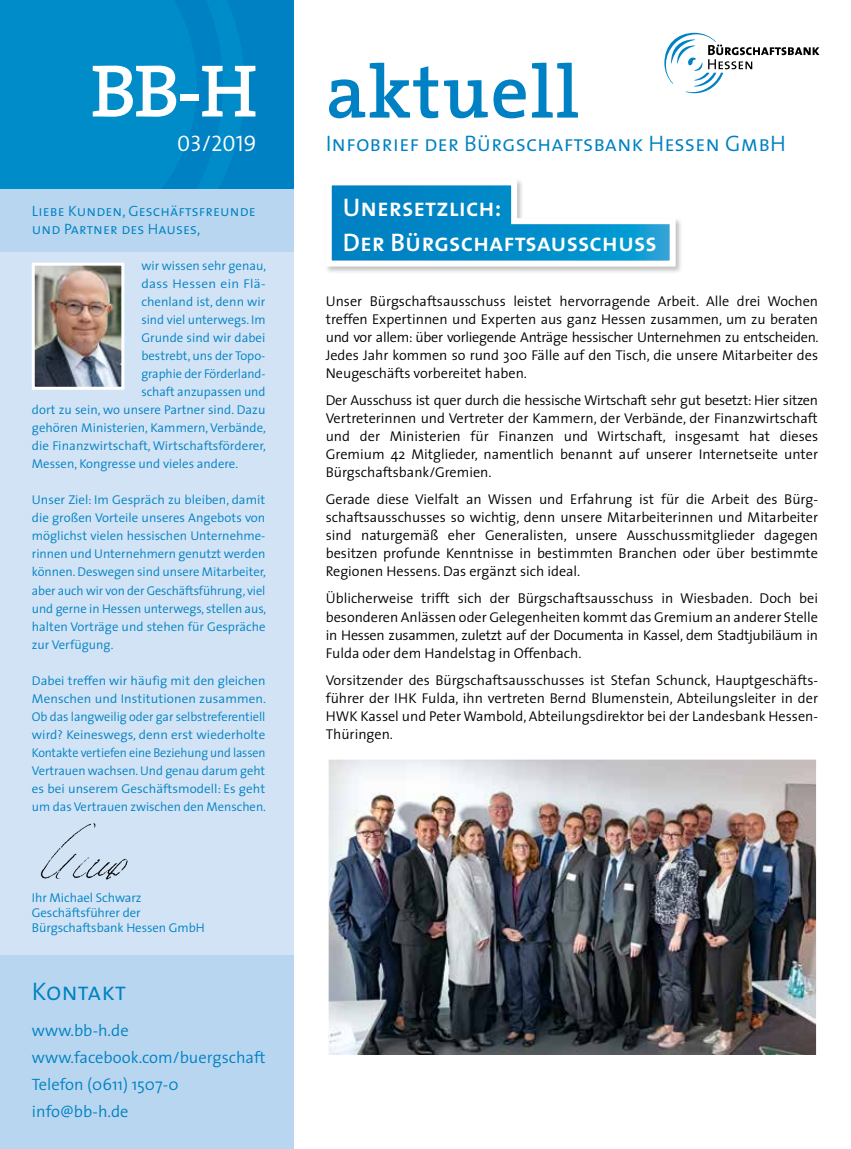
<style>
.page{position:relative;width:851px;height:1149px;background:#fff}
.page>*{position:absolute;margin:0;border:0;box-sizing:border-box;transform-origin:0 0}
.t1{font:600 75px "The Serif";letter-spacing:.02em;color:#0081c3}
.t2{font:25.5px/34.5px "The Mix Semi Bold Caps";color:#fff}
.t3{font:25.5px "The Sans Semi Light Caps";letter-spacing:-.005em;color:#0081c3}
.t4{font:22.5px "The Sans Semi Light Caps";color:#0081c3}
.t5{font:22.5px "The Sans Semi Light Caps";color:#fff}
.t6{font:300 16.5px/27px "The Sans";color:#0081c3}
.t7{font:15px/18px "The Sans Semi Light Caps";letter-spacing:.01em;color:#0081c3}
.t8{font:300 14.25px/18px "The Sans";color:#000;text-align:justify}
.t9{font:300 12.75px/18px "The Sans";color:#0081c3;text-align:justify}
.t10{font:300 12.75px "The Sans";letter-spacing:.025em;color:#0081c3;scale:1.05 1}
.s1{color:#fff}
</style>
<div class="page">
<div style="left:0;top:177px;width:293px;height:971px;background:#d1e3f5"></div>
<svg style="left:664px;top:33px;width:155px;height:60px"></svg>
<div style="left:0;top:955px;width:294px;height:193px;background:#b8d6ef"></div>
<div style="left:0;top:0;width:293px;height:189px;background:#008bc9"></div>
<div style="left:0;top:189px;width:294px;height:63px;background:#b8d6ef"></div>
<div style="left:324px;top:178px;width:359px;height:96px;background:#000;opacity:.25"></div>
<svg style="left:324px;top:178px;width:354px;height:91px"></svg>
<img style="left:328px;top:759px;width:489px;height:296px">
<img style="left:32px;top:262px;width:93px;height:128px">
<img style="left:40px;top:823px;width:88px;height:57px">
<h1 class="t1" style="left:91px;top:30px;width:490px"><span class="s1">BB-H</span> aktuell</h1>
<h3 class="t5" style="left:177px;top:125px;width:81px">03/2019</h3>
<h3 class="t4" style="left:326px;top:125px;width:461px">Infobrief der Bürgschaftsbank Hessen GmbH</h3>
<p class="t7" style="left:32px;top:201px;width:225px">Liebe Kunden, Geschäftsfreunde und Partner des Hauses,</p>
<p class="t9" style="left:141px;top:256px;width:126px">wir wissen sehr genau,</p>
<p class="t10" style="left:141px;top:273px;width:120px">dass Hessen ein Flä-</p>
<p class="t9" style="left:141px;top:292px;width:125px">chenland ist, denn wir</p>
<p class="t9" style="left:141px;top:310px;width:126px">sind viel unterwegs. Im</p>
<p class="t9" style="left:141px;top:328px;width:126px">Grunde sind wir dabei</p>
<p class="t9" style="left:141px;top:346px;width:126px">bestrebt, uns der Topo-</p>
<p class="t9" style="left:141px;top:364px;width:126px">graphie der Förderland-</p>
<p class="t9" style="left:141px;top:382px;width:126px">schaft anzupassen und</p>
<p class="t9" style="left:32px;top:400px;width:235px">dort zu sein, wo unsere Partner sind. Dazu</p>
<p class="t9" style="left:32px;top:418px;width:236px">gehören Ministerien, Kammern, Verbände,</p>
<p class="t9" style="left:32px;top:436px;width:236px">die Finanzwirtschaft, Wirtschaftsförderer,</p>
<p class="t9" style="left:32px;top:454px;width:208px">Messen, Kongresse und vieles andere.</p>
<p class="t9" style="left:32px;top:490px;width:236px">Unser Ziel: Im Gespräch zu bleiben, damit die großen Vorteile unseres Angebots von möglichst vielen hessischen Unternehme&shy;rinnen und Unternehmern genutzt werden können. Deswegen sind unsere Mitarbeiter, aber auch wir von der Geschäftsführung, viel und gerne in Hessen unterwegs, stellen aus, halten Vorträge und stehen für Gespräche zur Verfügung.</p>
<p class="t9" style="left:32px;top:670px;width:235px">Dabei treffen wir häufig mit den gleichen Menschen und Institutionen zusammen.<br>Ob das langweilig oder gar selbstreferentiell wird? Keineswegs, denn erst wiederholte Kontakte vertiefen eine Beziehung und lassen Vertrauen wachsen. Und genau darum geht es bei unserem Geschäftsmodell: Es geht um das Vertrauen zwischen den Menschen.</p>
<p class="t9" style="left:32px;top:889px;width:174px;line-height:15px;text-align:left">Ihr Michael Schwarz<br>Geschäftsführer der<br>Bürgschaftsbank Hessen GmbH</p>
<h2 class="t3" style="left:32px;top:969px;width:96px">Kontakt</h2>
<p class="t6" style="left:32px;top:1015px;width:235px">www.bb-h.de www.facebook.com/buergschaft<br>Telefon (0611) 1507-0 info@bb-h.de</p>
<h2 class="t2" style="left:343px;top:190px;width:315px">Unersetzlich:<br>Der Bürgschaftsausschuss</h2>
<p class="t8" style="left:326px;top:292px;width:494px">Unser Bürgschaftsausschuss leistet hervorragende Arbeit. Alle drei Wochen treffen Expertinnen und Experten aus ganz Hessen zusammen, um zu beraten und vor allem: über vorliegende Anträge hessischer Unternehmen zu entscheiden.<br>Jedes Jahr kommen so rund 300 Fälle auf den Tisch, die unsere Mitarbeiter des Neugeschäfts vorbereitet haben.</p>
<p class="t8" style="left:326px;top:391px;width:494px">Der Ausschuss ist quer durch die hessische Wirtschaft sehr gut besetzt: Hier sitzen Vertreterinnen und Vertreter der Kammern, der Verbände, der Finanzwirtschaft und der Ministerien für Finanzen und Wirtschaft, insgesamt hat dieses Gremium 42 Mitglieder, namentlich benannt auf unserer Internetseite unter Bürgschaftsbank/Gremien.</p>
<p class="t8" style="left:326px;top:490px;width:494px">Gerade diese Vielfalt an Wissen und Erfahrung ist für die Arbeit des Bürg&shy;schaftsausschusses so wichtig, denn unsere Mitarbeiterinnen und Mitarbeiter sind naturgemäß eher Generalisten, unsere Ausschussmitglieder dagegen besitzen profunde Kenntnisse in bestimmten Branchen oder über bestimmte Regionen Hessens. Das ergänzt sich ideal.</p>
<p class="t8" style="left:326px;top:589px;width:494px">Üblicherweise trifft sich der Bürgschaftsausschuss in Wiesbaden. Doch bei besonderen Anlässen oder Gelegenheiten kommt das Gremium an anderer Stelle in Hessen zusammen, zuletzt auf der Documenta in Kassel, dem Stadtjubiläum in Fulda oder dem Handelstag in Offenbach.</p>
<p class="t8" style="left:326px;top:670px;width:494px">Vorsitzender des Bürgschaftsausschusses ist Stefan Schunck, Hauptgeschäfts&shy;führer der IHK Fulda, ihn vertreten Bernd Blumenstein, Abteilungsleiter in der HWK Kassel und Peter Wambold, Abteilungsdirektor bei der Landesbank Hessen-Thüringen.</p>
</div>
